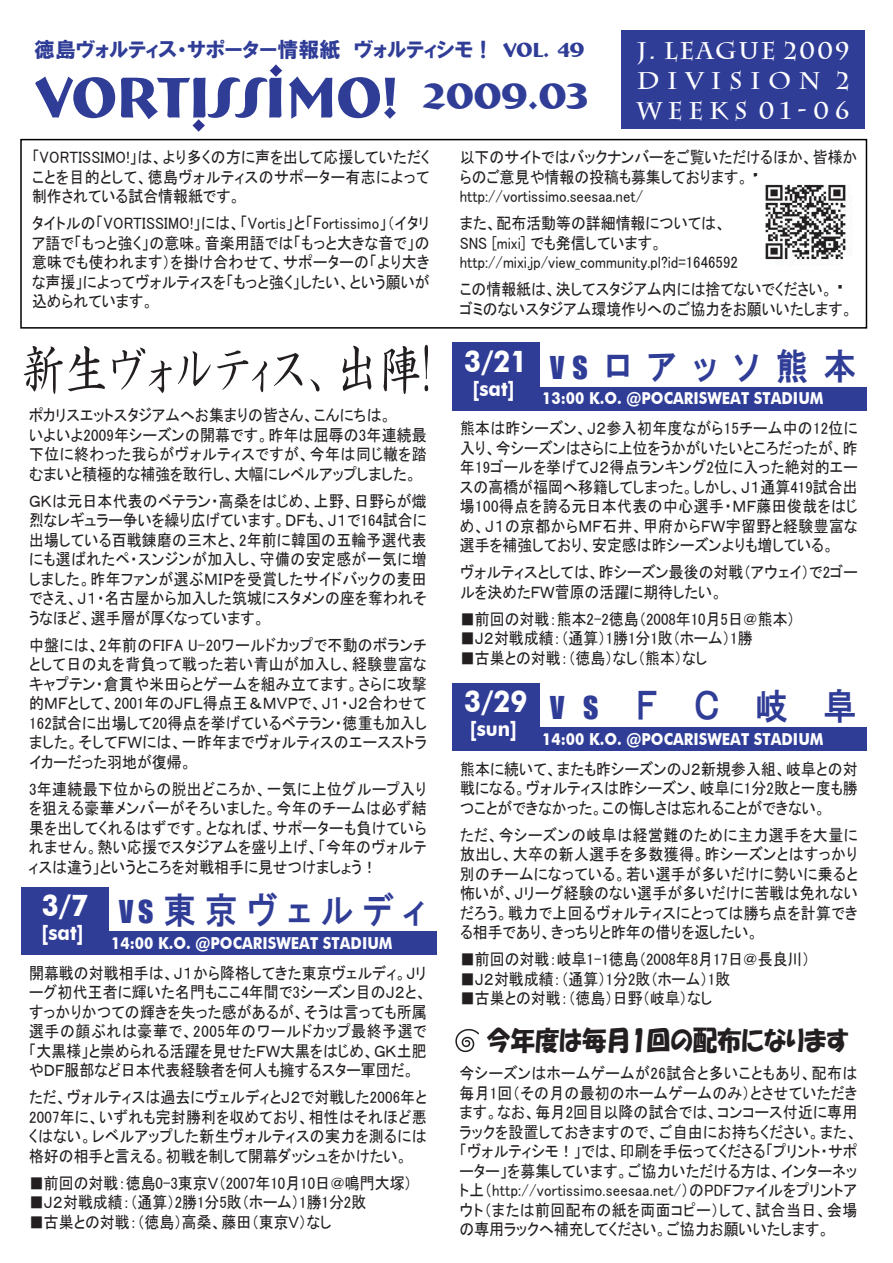
<style>
.page{position:relative;width:893px;height:1263px;background:#fff}
.page>*{position:absolute;margin:0;border:0;box-sizing:border-box;transform-origin:0 0}
.t1{font:700 58.5px "Bremen Bd BT";color:#303d97}
.t2{font:700 58.5px "Bremen Bd BT";color:#2f3391}
.t3{font:700 37.5px "Bremen Bd BT";color:#303d97}
.t4{font:36px "HGP Gothic E";letter-spacing:.48em;color:#303d97;scale:.9 1}
.t5{font:36px "HGP Gothic E";letter-spacing:.285em;color:#303d97;scale:.9 1}
.t6{font:700 30px "Futura Md BT";color:#fff;scale:.9 1}
.t7{font:27px "HGP Soei Kakupoptai";color:#231f20;scale:.9 1}
.t8{font:700 24px/30px "Charlesworth";letter-spacing:.23em;color:#fff;text-align:justify}
.t9{font:21px "HGP Soei Kakugothic UB";color:#303d97}
.t10{font:700 21px "Futura Md BT";color:#fff;scale:.9 1}
.t11{font:700 21px "Bremen Bd BT";color:#303d97}
.t12{font:16.5px/19.5px "MS P Gothic";color:#231f20;text-align:justify;scale:.9 1}
.t13{font:700 16.5px "Futura Md BT";color:#fff;scale:.9 1}
.s1{font-family:"Impact"}
</style>
<div class="page">
<div style="left:622px;top:30px;width:243px;height:99px;background:#303d97"></div>
<div style="left:22px;top:932px;width:414px;height:23px;background:#303d97"></div>
<div style="left:20px;top:139px;width:847px;height:190px;border:2px solid #000"></div>
<svg style="left:455px;top:1028px;width:25px;height:25px"></svg>
<img style="left:765px;top:184px;width:86px;height:79px">
<svg style="left:24px;top:346px;width:81px;height:48px"></svg>
<svg style="left:112px;top:347px;width:60px;height:46px"></svg>
<svg style="left:178px;top:351px;width:33px;height:35px"></svg>
<svg style="left:217px;top:351px;width:50px;height:42px"></svg>
<svg style="left:274px;top:353px;width:28px;height:33px"></svg>
<svg style="left:310px;top:379px;width:9px;height:12px"></svg>
<svg style="left:342px;top:346px;width:29px;height:45px"></svg>
<svg style="left:383px;top:345px;width:45px;height:49px"></svg>
<div style="left:21px;top:887px;width:88px;height:68px;background:#303d97"></div>
<div style="left:452px;top:410px;width:416px;height:264px;border:2px solid #fff"></div>
<div style="left:452px;top:387px;width:415px;height:23px;background:#303d97"></div>
<div style="left:452px;top:343px;width:87px;height:67px;background:#303d97"></div>
<div style="left:452px;top:728px;width:415px;height:23px;background:#303d97"></div>
<div style="left:452px;top:683px;width:87px;height:68px;background:#303d97"></div>
<p class="t9" style="left:34px;top:39px;width:453px">徳島ヴォルティス・サポーター情報紙 ヴォルティシモ !</p>
<h2 class="t3" style="left:424px;top:73px;width:165px">2009.03</h2>
<p class="t11" style="left:503px;top:37px;width:83px">VOL. 49</p>
<h3 class="t8" style="left:637px;top:35px;width:215px">J. LEAGUE 2009<br>DIVISION 2<br>WEEKS 01-06</h3>
<h1 class="t2" style="left:267px;top:19px;width:19px">.</h1>
<h1 class="t1" style="left:36px;top:61px;width:364px">VORTISSIMO!</h1>
<h1 class="t2" style="left:190px;top:74px;width:19px">.</h1>
<p class="t12" style="left:32px;top:148px;width:443px">「VORTISSIMO!」は、より多くの方に声を出して応援していただくことを目的として、徳島ヴォルティスのサポーター有志によって制作されている試合情報紙です。</p>
<p class="t12" style="left:32px;top:214px;width:443px">タイトルの「VORTISSIMO!」には、「Vortis」と「Fortissimo」（イタリア語で「もっと強く」の意味。音楽用語では「もっと大きな音で」の意味でも使われます）を掛け合わせて、サポーターの「より大きな声援」によってヴォルティスを「もっと強く」したい、という願いが込められています。</p>
<p class="t12" style="left:29px;top:406px;width:443px;text-align:left">ポカリスエットスタジアムへお集まりの皆さん、こんにちは。<br>いよいよ2009年シーズンの開幕です。昨年は屈辱の3年連続最下位に終わった我らがヴォルティスですが、今年は同じ轍を踏むまいと積極的な補強を敢行し、大幅にレベルアップしました。</p>
<p class="t12" style="left:29px;top:491px;width:443px">ＧＫは元日本代表のベテラン・高桑をはじめ、上野、日野らが熾烈なレギュラー争いを繰り広げています。ＤＦも、Ｊ１で164試合に出場している百戦錬磨の三木と、2年前に韓国の五輪予選代表にも選ばれたペ・スンジンが加入し、守備の安定感が一気に増しました。昨年ファンが選ぶＭＩＰを受賞したサイドバックの麦田でさえ、Ｊ１・名古屋から加入した筑城にスタメンの座を奪われそうなほど、選手層が厚くなっています。</p>
<p class="t12" style="left:29px;top:635px;width:443px">中盤には、2年前のFIFA U-20ワールドカップで不動のボランチとして日の丸を背負って戦った若い青山が加入し、経験豊富なキャプテン・倉貫や米田らとゲームを組み立てます。さらに攻撃的ＭＦとして、2001年のＪＦＬ得点王＆ＭＶＰで、Ｊ１・Ｊ２合わせて162試合に出場して20得点を挙げているベテラン・徳重も加入しました。そしてＦＷには、一昨年までヴォルティスのエースストライカーだった羽地が復帰。</p>
<p class="t12" style="left:29px;top:779px;width:443px">3年連続最下位からの脱出どころか、一気に上位グループ入りを狙える豪華メンバーがそろいました。今年のチームは必ず結果を出してくれるはずです。となれば、サポーターも負けていられません。熱い応援でスタジアムを盛り上げ、「今年のヴォルティスは違う」というところを対戦相手に見せつけましょう！</p>
<h3 class="t6" style="left:42px;top:887px;width:53px">3/7</h3>
<p class="t10" style="left:41px;top:920px;width:48px">[sat]</p>
<h3 class="t5" style="left:119px;top:892px;width:341px"><span class="s1">VS</span>東京ヴェルディ</h3>
<p class="t13" style="left:111px;top:933px;width:314px">14:00 K.O. @POCARISWEAT STADIUM</p>
<p class="t12" style="left:29px;top:963px;width:443px">開幕戦の対戦相手は、Ｊ１から降格してきた東京ヴェルディ。Ｊリーグ初代王者に輝いた名門もここ4年間で3シーズン目のＪ２と、すっかりかつての輝きを失った感があるが、そうは言っても所属選手の顔ぶれは豪華で、2005年のワールドカップ最終予選で「大黒様」と崇められる活躍を見せたＦＷ大黒をはじめ、ＧＫ土肥やＤＦ服部など日本代表経験者を何人も擁するスター軍団だ。</p>
<p class="t12" style="left:29px;top:1087px;width:443px">ただ、ヴォルティスは過去にヴェルディとＪ２で対戦した2006年と2007年に、いずれも完封勝利を収めており、相性はそれほど悪くはない。レベルアップした新生ヴォルティスの実力を測るには格好の相手と言える。初戦を制して開幕ダッシュをかけたい。</p>
<p class="t12" style="left:29px;top:1173px;width:427px">■前回の対戦：徳島0-3東京Ｖ（2007年10月10日＠鳴門大塚）</p>
<p class="t12" style="left:29px;top:1192px;width:376px">■Ｊ２対戦成績：（通算）2勝1分5敗（ホーム）1勝1分2敗</p>
<p class="t12" style="left:29px;top:1212px;width:337px">■古巣との対戦：（徳島）高桑、藤田（東京Ｖ）なし</p>
<p class="t12" style="left:460px;top:148px;width:443px;text-align:left">以下のサイトではバックナンバーをご覧いただけるほか、皆様からのご意見や情報の投稿も募集しております。http://vortissimo.seesaa.net/</p>
<p class="t12" style="left:460px;top:214px;width:310px;text-align:left">また、配布活動等の詳細情報については、<br>SNS [mixi] でも発信しています。http://mixi.jp/view_community.pl?id=1646592</p>
<p class="t12" style="left:460px;top:280px;width:438px">この情報紙は、決してスタジアム内には捨てないでください。<br>ゴミのないスタジアム環境作りへのご協力をお願いいたします。</p>
<h3 class="t6" style="left:464px;top:343px;width:72px">3/21</h3>
<p class="t10" style="left:472px;top:375px;width:48px">[sat]</p>
<h3 class="t4" style="left:550px;top:347px;width:341px"><span class="s1">VS</span>ロアッソ熊本</h3>
<p class="t13" style="left:542px;top:389px;width:314px">13:00 K.O. @POCARISWEAT STADIUM</p>
<p class="t12" style="left:460px;top:418px;width:443px">熊本は昨シーズン、Ｊ２参入初年度ながら15チーム中の12位に入り、今シーズンはさらに上位をうかがいたいところだったが、昨年19ゴールを挙げてＪ２得点ランキング2位に入った絶対的エースの高橋が福岡へ移籍してしまった。しかし、Ｊ１通算419試合出場100得点を誇る元日本代表の中心選手・ＭＦ藤田俊哉をはじめ、Ｊ１の京都からＭＦ石井、甲府からＦＷ宇留野と経験豊富な選手を補強しており、安定感は昨シーズンよりも増している。</p>
<p class="t12" style="left:460px;top:562px;width:443px">ヴォルティスとしては、昨シーズン最後の対戦（アウェイ）で2ゴールを決めたＦＷ菅原の活躍に期待したい。</p>
<p class="t12" style="left:460px;top:609px;width:374px">■前回の対戦：熊本2-2徳島（2008年10月5日＠熊本）</p>
<p class="t12" style="left:460px;top:628px;width:326px">■Ｊ２対戦成績：（通算）1勝1分1敗（ホーム）1勝</p>
<p class="t12" style="left:460px;top:648px;width:276px">■古巣との対戦：（徳島）なし（熊本）なし</p>
<h3 class="t6" style="left:464px;top:683px;width:72px">3/29</h3>
<p class="t10" style="left:470px;top:716px;width:54px">[sun]</p>
<h3 class="t4" style="left:550px;top:688px;width:341px"><span class="s1">VS</span>ＦＣ岐阜</h3>
<p class="t13" style="left:542px;top:729px;width:314px">14:00 K.O. @POCARISWEAT STADIUM</p>
<p class="t12" style="left:460px;top:759px;width:443px">熊本に続いて、またも昨シーズンのＪ２新規参入組、岐阜との対戦になる。ヴォルティスは昨シーズン、岐阜に1分2敗と一度も勝つことができなかった。この悔しさは忘れることができない。</p>
<p class="t12" style="left:460px;top:825px;width:443px">ただ、今シーズンの岐阜は経営難のために主力選手を大量に放出し、大卒の新人選手を多数獲得。昨シーズンとはすっかり別のチームになっている。若い選手が多いだけに勢いに乗ると怖いが、Ｊリーグ経験のない選手が多いだけに苦戦は免れないだろう。戦力で上回るヴォルティスにとっては勝ち点を計算できる相手であり、きっちりと昨年の借りを返したい。</p>
<p class="t12" style="left:460px;top:949px;width:390px">■前回の対戦：岐阜1-1徳島（2008年8月17日＠長良川）</p>
<p class="t12" style="left:460px;top:969px;width:302px">■Ｊ２対戦成績：（通算）1分2敗（ホーム）1敗</p>
<p class="t12" style="left:460px;top:988px;width:282px">■古巣との対戦：（徳島）日野（岐阜）なし</p>
<h3 class="t7" style="left:486px;top:1027px;width:404px">今年度は毎月1回の配布になります</h3>
<p class="t12" style="left:459px;top:1064px;width:443px">今シーズンはホームゲームが26試合と多いこともあり、配布は毎月1回（その月の最初のホームゲームのみ）とさせていただきます。なお、毎月2回目以降の試合では、コンコース付近に専用ラックを設置しておきますので、ご自由にお持ちください。また、「ヴォルティシモ！」では、印刷を手伝ってくださる「プリント・サポーター」を募集しています。ご協力いただける方は、インターネット上（http://vortissimo.seesaa.net/）のPDFファイルをプリントアウト（または前回配布の紙を両面コピー）して、試合当日、会場の専用ラックへ補充してください。ご協力お願いいたします。</p>
</div>
